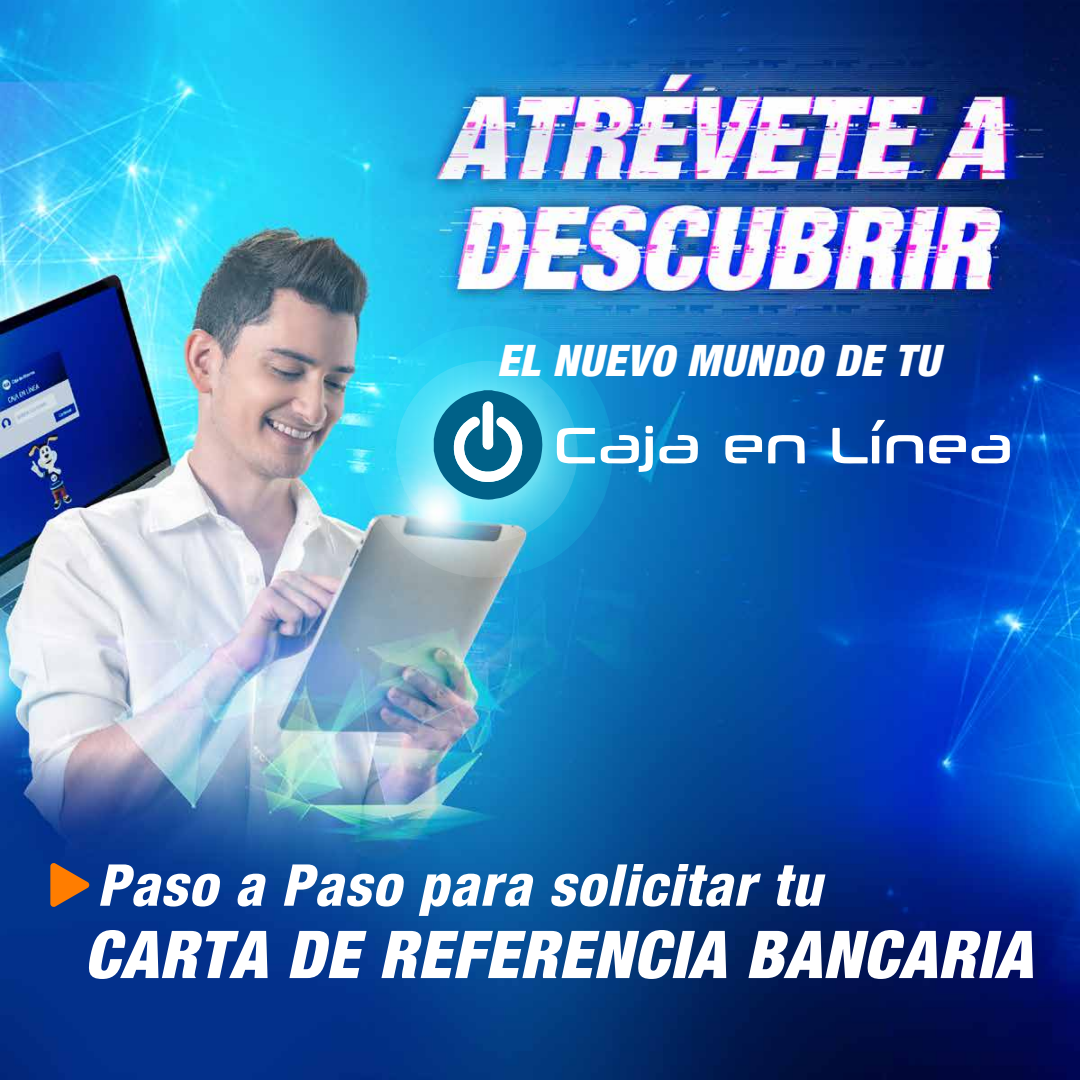
<style>
.page{position:relative;width:1080px;height:1080px;background:#fff}
.page>*{position:absolute;margin:0;border:0;box-sizing:border-box;transform-origin:0 0}
.t1{font:italic 900 condensed 66px "Helvetica Neue LT Std";letter-spacing:.02em;color:#fff}
.t2{font:italic 800 condensed 57.75px "Helvetica Neue LT Std";letter-spacing:.02em;color:#fff}
.t3{font:italic 900 condensed 43.25px "Helvetica Neue";letter-spacing:.02em;color:#fff}
</style>
<div class="page">
<img style="left:0;top:0;width:1080px;height:1080px">
<svg style="left:50px;top:862px;width:40px;height:46px;background:#8d5b3f"></svg>
<svg style="left:361px;top:326px;width:252px;height:252px;background:#3db2d9"></svg>
<svg style="left:396px;top:361px;width:182px;height:182px;background:#5acfea"></svg>
<svg style="left:557px;top:427px;width:38px;height:36px"></svg>
<svg style="left:725px;top:434px;width:37px;height:30px"></svg>
<svg style="left:929px;top:435px;width:37px;height:29px"></svg>
<svg style="left:659px;top:435px;width:39px;height:29px"></svg>
<svg style="left:972px;top:435px;width:38px;height:29px"></svg>
<svg style="left:768px;top:435px;width:37px;height:29px"></svg>
<svg style="left:832px;top:420px;width:91px;height:44px"></svg>
<svg style="left:601px;top:426px;width:52px;height:46px"></svg>
<svg style="left:434px;top:390px;width:109px;height:110px"></svg>
<p class="t3" style="left:497px;top:334px;width:444px">EL NUEVO MUNDO DE TU</p>
<p class="t2" style="left:97px;top:849px;width:726px">Paso a Paso para solicitar tu</p>
<p class="t1" style="left:84px;top:914px;width:949px">CARTA DE REFERENCIA BANCARIA</p>
</div>
